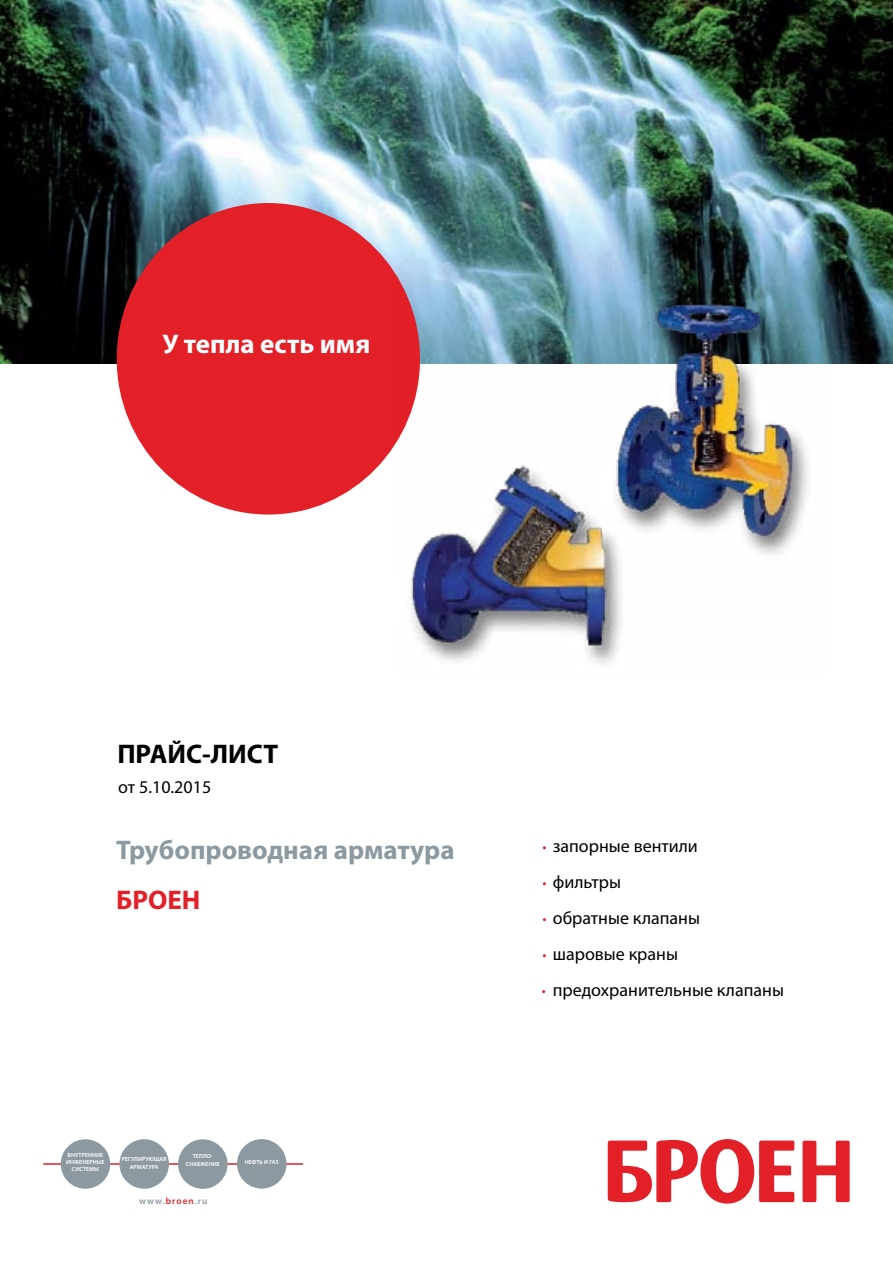
<style>
.page{position:relative;width:893px;height:1263px;background:#fff}
.page>*{position:absolute;margin:0;border:0;box-sizing:border-box;transform-origin:0 0}
.t1{font:700 27px "Myriad Pro";color:#8c99a1}
.t2{font:700 27px "Myriad Pro";color:#fff}
.t3{font:700 27px "Myriad Pro";color:#000}
.t4{font:700 27px "Myriad Pro";color:#e31f27}
.t5{font:18px/36px "Myriad Pro";color:#000}
.t6{font:600 9.15px "Myriad Pro";letter-spacing:.11em;color:#8c99a1}
.t7{font:600 6px/7.2px "Myriad Pro";color:#fff;text-align:center}
.s1{color:#e31f27}
</style>
<div class="page">
<hr style="left:43px;top:1163px;width:260px;height:2px;background:#e31f27">
<div style="left:61px;top:1139px;width:49px;height:50px;background:#8c99a1;border-radius:50%"></div>
<div style="left:119px;top:1139px;width:50px;height:50px;background:#8c99a1;border-radius:50%"></div>
<div style="left:237px;top:1139px;width:49px;height:49px;background:#8c99a1;border-radius:50%"></div>
<div style="left:178px;top:1139px;width:50px;height:50px;background:#8c99a1;border-radius:50%"></div>
<svg style="left:803px;top:1140px;width:47px;height:62px"></svg>
<svg style="left:608px;top:1139px;width:186px;height:64px"></svg>
<img style="left:0;top:0;width:893px;height:363px">
<div style="left:117px;top:203px;width:303px;height:311px;background:#e31f27;border-radius:50%"></div>
<img style="left:398px;top:287px;width:430px;height:377px">
<h1 class="t2" style="left:163px;top:326px;width:209px">У тепла есть имя</h1>
<h1 class="t3" style="left:117px;top:736px;width:162px">ПРАЙС-ЛИСТ</h1>
<p class="t5" style="left:118px;top:769px;width:95px">от 5.10.2015</p>
<h1 class="t1" style="left:116px;top:832px;width:340px">Трубопроводная арматура</h1>
<p class="t5" style="left:553px;top:828px;width:233px">запорные вентили<br>фильтры<br>обратные клапаны<br>шаровые краны предохранительные клапаны</p>
<h1 class="t4" style="left:116px;top:882px;width:86px">БРОЕН</h1>
<p class="t7" style="left:66px;top:1151px;width:40px">ВНУТРЕННИЕ<br>ИНЖЕНЕРНЫЕ<br>СИСТЕМЫ</p>
<p class="t7" style="left:186px;top:1152px;width:36px">ТЕПЛО-<br>СНАБЖЕНИЕ</p>
<p class="t7" style="left:122px;top:1156px;width:46px">РЕГУЛИРУЮЩАЯ<br>АРМАТУРА</p>
<p class="t7" style="left:245px;top:1158px;width:35px">НЕФТЬ И ГАЗ</p>
<p class="t6" style="left:139px;top:1195px;width:70px">www.<span class="s1">broen</span>.ru</p>
</div>
